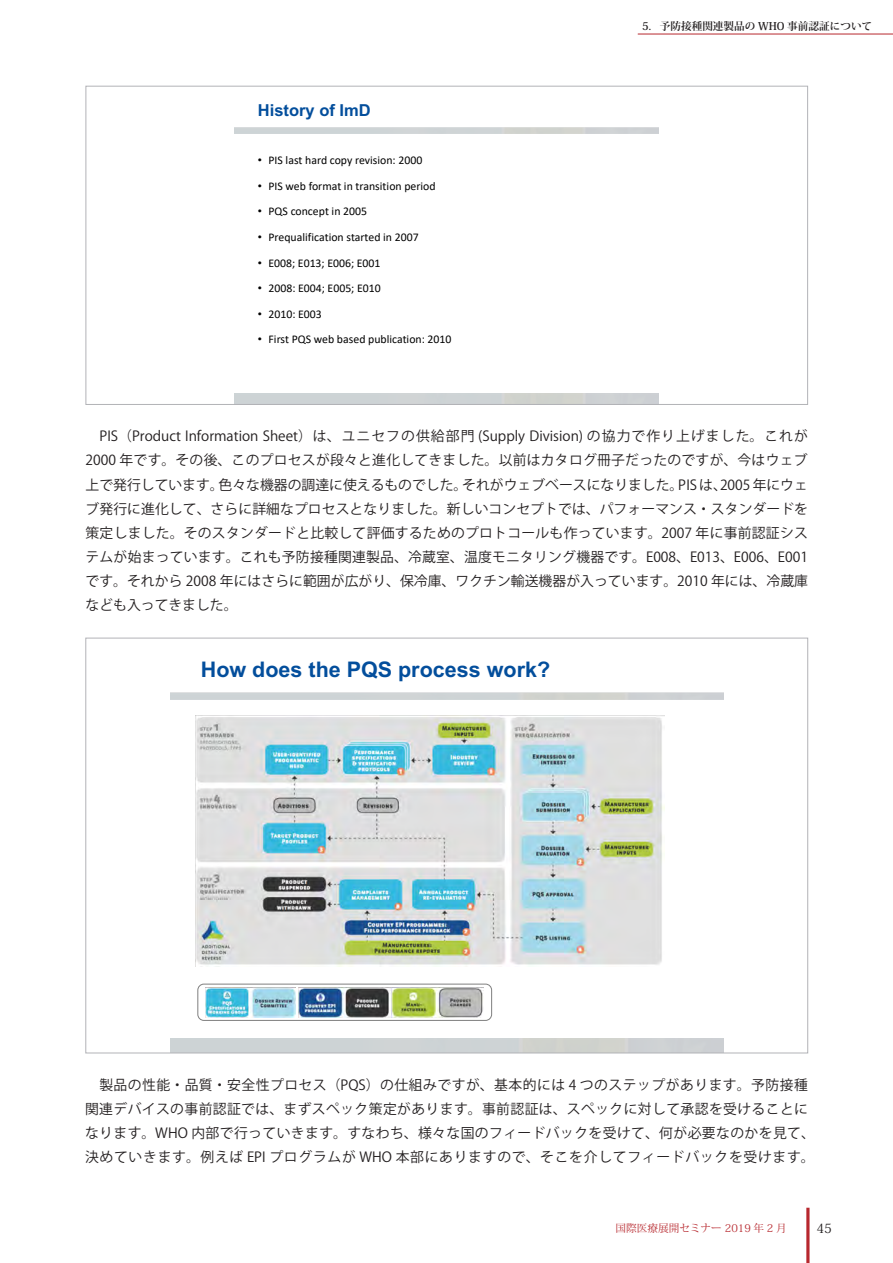
<style>
.page{position:relative;width:893px;height:1263px;background:#fff}
.page>*{position:absolute;margin:0;border:0;box-sizing:border-box;transform-origin:0 0}
.t1{font:700 21.45px "Arial";color:#034e9c}
.t2{font:700 16.5px "Arial";color:#034e9c}
.t3{font:13.8px/24.2px "Koz Go Pr 6 N";letter-spacing:.03em;color:#231f20;text-align:justify}
.t4{font:12.75px "Koz Min Pro";color:#231f20}
.t5{font:11.85px "Calibri";color:#000}
.t6{font:700 10.65px "Koz Min Pro";color:#231f20}
.t7{font:10.65px "Koz Min Pro";color:#b7282e}
.s1{font-family:"Arial"}
</style>
<div class="page">
<hr style="left:806px;top:1208px;width:3px;height:55px;background:#b7282e">
<hr style="left:638px;top:34px;width:255px;height:1px;background:#b7282e">
<img style="left:195px;top:715px;width:470px;height:251px">
<img style="left:206px;top:987px;width:90px;height:30px">
<img style="left:299px;top:987px;width:91px;height:30px">
<img style="left:392px;top:987px;width:91px;height:30px">
<div style="left:197px;top:984px;width:295px;height:37px;border:1px solid #7f7f7f;border-radius:6px"></div>
<p class="t2" style="left:258px;top:98px;width:114px">History of ImD</p>
<p class="t5" style="left:258px;top:152px;width:166px"><span class="s1">•</span> PIS last hard copy revision: 2000</p>
<p class="t5" style="left:258px;top:177px;width:179px"><span class="s1">•</span> PIS web format in transition period</p>
<p class="t5" style="left:258px;top:203px;width:111px"><span class="s1">•</span> PQS concept in 2005</p>
<p class="t5" style="left:258px;top:229px;width:162px"><span class="s1">•</span> Prequalification started in 2007</p>
<p class="t5" style="left:258px;top:255px;width:124px"><span class="s1">•</span> E008; E013; E006; E001</p>
<p class="t5" style="left:258px;top:280px;width:124px"><span class="s1">•</span> 2008: E004; E005; E010</p>
<p class="t5" style="left:258px;top:306px;width:65px"><span class="s1">•</span> 2010: E003</p>
<p class="t5" style="left:258px;top:331px;width:195px"><span class="s1">•</span> First PQS web based publication: 2010</p>
<p class="t6" style="left:642px;top:18px;width:232px">5. 予防接種関連製品の WHO 事前認証について</p>
<p class="t3" style="left:86px;top:424px;width:724px">　PIS（Product Information Sheet）は、ユニセフの供給部門 (Supply Division) の協力で作り上げました。これが2000 年です。その後、このプロセスが段々と進化してきました。以前はカタログ冊子だったのですが、今はウェブ上で発行しています。色々な機器の調達に使えるものでした。それがウェブベースになりました。PIS は、2005 年にウェブ発行に進化して、さらに詳細なプロセスとなりました。新しいコンセプトでは、パフォーマンス・スタンダードを策定しました。そのスタンダードと比較して評価するためのプロトコールも作っています。2007 年に事前認証システムが始まっています。これも予防接種関連製品、冷蔵室、温度モニタリング機器です。E008、E013、E006、E001です。それから 2008 年にはさらに範囲が広がり、保冷庫、ワクチン輸送機器が入っています。2010 年には、冷蔵庫なども入ってきました。</p>
<h1 class="t1" style="left:201px;top:654px;width:351px">How does the PQS process work?</h1>
<p class="t3" style="left:85px;top:1073px;width:731px;text-align:left">　製品の性能・品質・安全性プロセス（PQS）の仕組みですが、基本的には 4 つのステップがあります。予防接種関連デバイスの事前認証では、まずスペック策定があります。事前認証は、スペックに対して承認を受けることになります。WHO 内部で行っていきます。すなわち、様々な国のフィードバックを受けて、何が必要なのかを見て、決めていきます。例えば EPI プログラムが WHO 本部にありますので、そこを介してフィードバックを受けます。</p>
<p class="t7" style="left:615px;top:1221px;width:173px">国際医療展開セミナー 2019 年 2 月</p>
<p class="t4" style="left:816px;top:1219px;width:17px">45</p>
</div>
